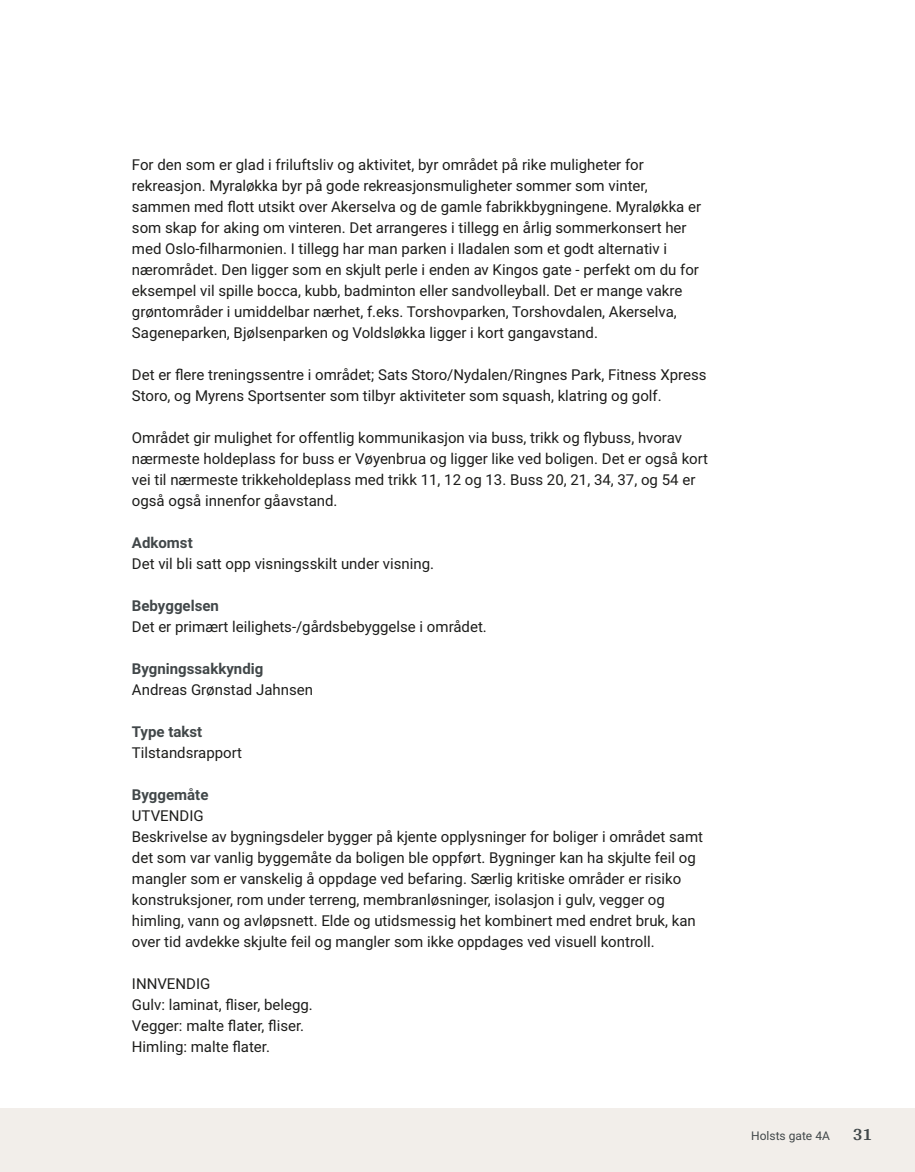
<style>
.page{position:relative;width:915px;height:1172px;background:#fff}
.page>*{position:absolute;margin:0;border:0;box-sizing:border-box;transform-origin:0 0}
.t1{font:700 18px "Arya";color:#414749}
.t2{font:15px/21px "Roboto Vitec";color:#1d1d1b}
.t3{font:700 15px "Roboto Vitec";color:#414749}
.t4{font:12px "Roboto Vitec";color:#414749}
</style>
<div class="page">
<div style="left:0;top:1108px;width:914px;height:64px;background:#f2eeea"></div>
<p class="t2" style="left:132px;top:153px;width:570px">For den som er glad i friluftsliv og aktivitet, byr området på rike muligheter for rekreasjon. Myraløkka byr på gode rekreasjonsmuligheter sommer som vinter, sammen med flott utsikt over Akerselva og de gamle fabrikkbygningene. Myraløkka er som skap for aking om vinteren. Det arrangeres i tillegg en årlig sommerkonsert her med Oslo‑filharmonien. I tillegg har man parken i Iladalen som et godt alternativ i nærområdet. Den ligger som en skjult perle i enden av Kingos gate ‑ perfekt om du for eksempel vil spille bocca, kubb, badminton eller sandvolleyball. Det er mange vakre grøntområder i umiddelbar nærhet, f.eks. Torshovparken, Torshovdalen, Akerselva, Sageneparken, Bjølsenparken og Voldsløkka ligger i kort gangavstand.</p>
<p class="t2" style="left:132px;top:363px;width:576px">Det er flere treningssentre i området; Sats Storo/ Nydalen/ Ringnes Park, Fitness Xpress<br>Storo, og Myrens Sportsenter som tilbyr aktiviteter som squash, klatring og golf.</p>
<p class="t2" style="left:132px;top:426px;width:577px">Området gir mulighet for offentlig kommunikasjon via buss, trikk og flybuss, hvorav nærmeste holdeplass for buss er Vøyenbrua og ligger like ved boligen. Det er også kort vei til nærmeste trikkeholdeplass med trikk 11, 12 og 13. Buss 20, 21, 34, 37, og 54 er også også innenfor gåavstand.</p>
<p class="t3" style="left:132px;top:532px;width:62px">Adkomst</p>
<p class="t2" style="left:132px;top:552px;width:303px">Det vil bli satt opp visningsskilt under visning.</p>
<p class="t3" style="left:132px;top:595px;width:88px">Bebyggelsen</p>
<p class="t2" style="left:132px;top:615px;width:356px">Det er primært leilighets‑/ gårdsbebyggelse i området.</p>
<p class="t3" style="left:132px;top:658px;width:133px">Bygningssakkyndig</p>
<p class="t2" style="left:132px;top:678px;width:183px">Andreas Grønstad Jahnsen</p>
<p class="t3" style="left:132px;top:721px;width:72px">Type takst</p>
<p class="t2" style="left:132px;top:741px;width:112px">Tilstandsrapport</p>
<p class="t3" style="left:132px;top:784px;width:78px">Byggemåte</p>
<p class="t2" style="left:132px;top:804px;width:572px">UTVENDIG<br>Beskrivelse av bygningsdeler bygger på kjente opplysninger for boliger i området samt det som var vanlig byggemåte da boligen ble oppført. Bygninger kan ha skjulte feil og mangler som er vanskelig å oppdage ved befaring. Særlig kritiske områder er risiko konstruksjoner, rom under terreng, membranløsninger, isolasjon i gulv, vegger og himling, vann og avløpsnett. Elde og utidsmessig het kombinert med endret bruk, kan over tid avdekke skjulte feil og mangler som ikke oppdages ved visuell kontroll.</p>
<p class="t2" style="left:132px;top:972px;width:182px">INNVENDIG<br>Gulv: laminat, fliser, belegg.<br>Vegger: malte flater, fliser.<br>Himling: malte flater.</p>
<p class="t4" style="left:750px;top:1127px;width:80px">Holsts gate 4A</p>
<p class="t1" style="left:852px;top:1123px;width:21px">31</p>
</div>
